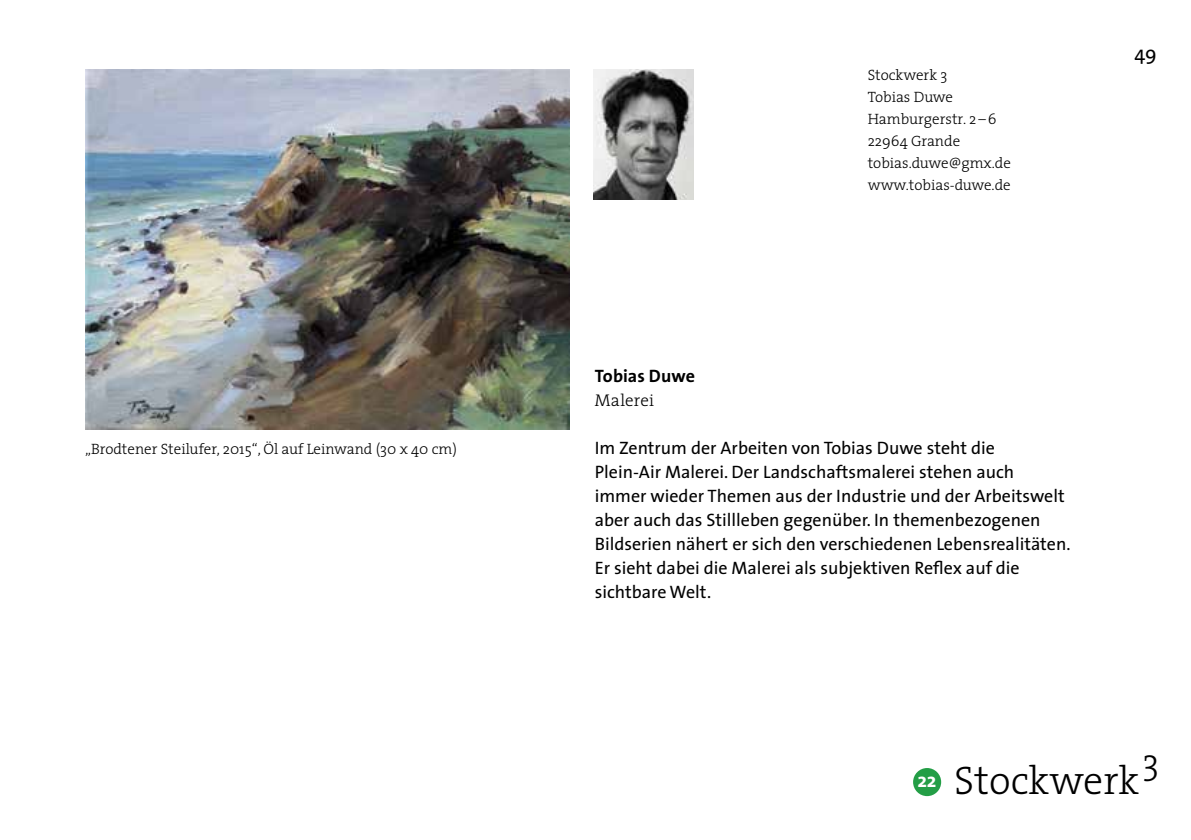
<style>
.page{position:relative;width:1191px;height:840px;background:#fff}
.page>*{position:absolute;margin:0;border:0;box-sizing:border-box;transform-origin:0 0}
.t1{font:300 40px "The Serif";color:#000}
.t2{font:300 36px "The Serif";color:#000}
.t3{font:20px "The Sans";color:#000}
.t4{font:700 20px "The Sans";color:#fff}
.t5{font:18px/24px "The Sans";color:#000}
.t6{font:700 18px "The Sans";letter-spacing:.005em;color:#000}
.t7{font:300 17px "The Serif";letter-spacing:.01em;color:#000}
.t8{font:300 15px/22px "The Serif";color:#000}
</style>
<div class="page">
<div style="left:913px;top:767px;width:28px;height:28px;background:#239e46;border-radius:50%"></div>
<img style="left:594px;top:69px;width:99px;height:131px">
<img style="left:85px;top:70px;width:484px;height:359px">
<p class="t8" style="left:85px;top:437px;width:373px">„Brodtener Steilufer, 2015“, Öl auf Leinwand (30 x 40 cm)</p>
<p class="t8" style="left:867px;top:63px;width:145px">Stockwerk 3<br>Tobias Duwe<br>Hamburgerstr. 2 – 6<br>22964 Grande tobias.duwe@gmx.de www.tobias-duwe.de</p>
<p class="t3" style="left:1134px;top:37px;width:24px">49</p>
<p class="t6" style="left:595px;top:360px;width:102px">Tobias Duwe</p>
<p class="t7" style="left:595px;top:386px;width:61px">Malerei</p>
<p class="t5" style="left:595px;top:435px;width:477px">Im Zentrum der Arbeiten von Tobias Duwe steht die<br>Plein-Air Malerei. Der Landschaftsmalerei stehen auch immer wieder Themen aus der Industrie und der Arbeitswelt aber auch das Stillleben gegenüber. In themenbezogenen Bildserien nähert er sich den verschiedenen Lebensrealitäten.<br>Er sieht dabei die Malerei als subjektiven Reflex auf die sichtbare Welt.</p>
<p class="t4" style="left:917px;top:763px;width:21px">22</p>
<h1 class="t1" style="left:954px;top:747px;width:187px">Stockwerk</h1>
<h2 class="t2" style="left:1142px;top:731px;width:18px">3</h2>
</div>
